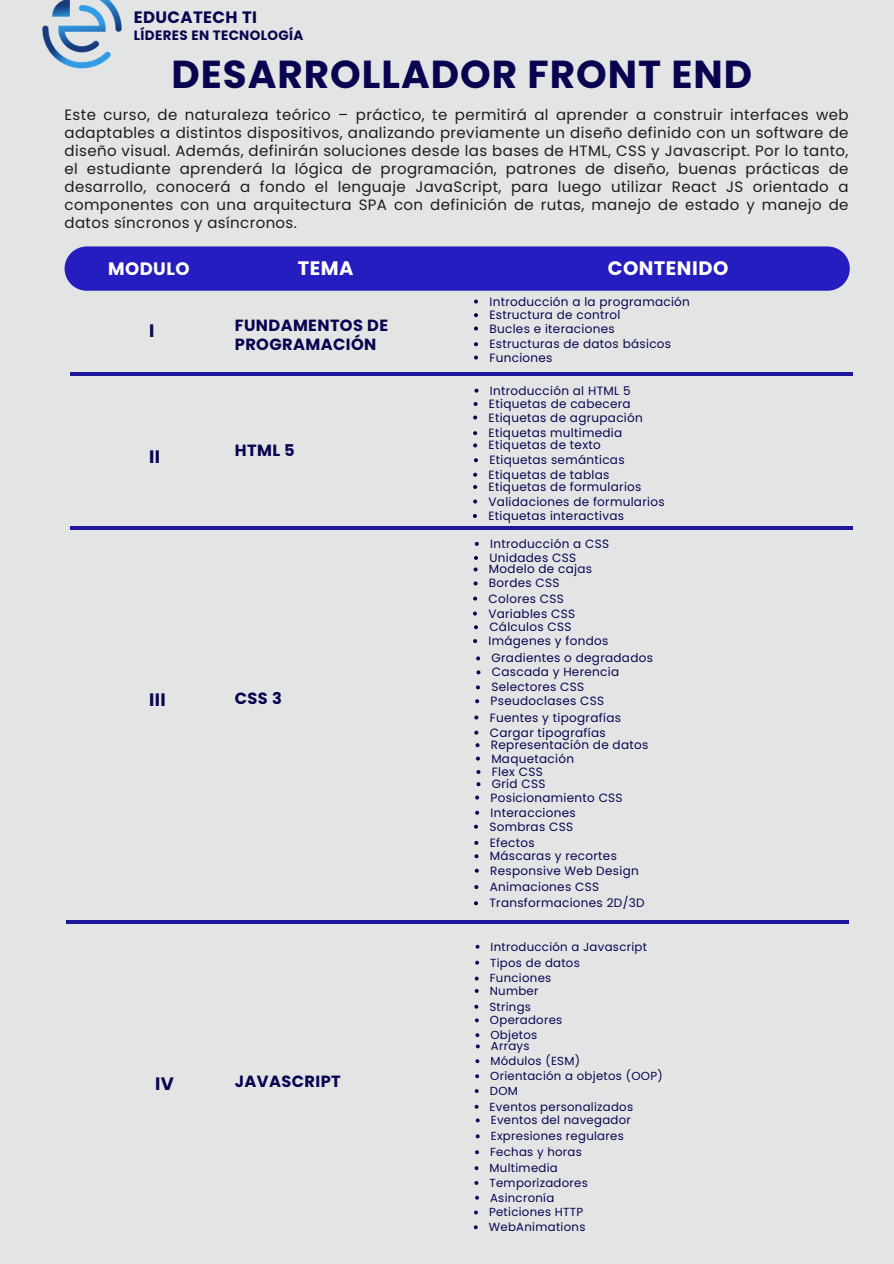
<style>
.page{position:relative;width:894px;height:1264px;background:#fff}
.page>*{position:absolute;margin:0;border:0;box-sizing:border-box;transform-origin:0 0}
.t1{font:700 39px "Poppins";letter-spacing:.025em;color:#080450}
.t2{font:700 19.5px "Poppins";letter-spacing:.025em;color:#fff}
.t3{font:700 18px "Poppins";letter-spacing:.025em;color:#080450}
.t4{font:700 18px "Poppins";letter-spacing:.025em;color:#fff}
.t5{font:700 16.5px "Poppins";letter-spacing:.025em;color:#080450}
.t6{font:700 16.2px/19.2px "Poppins";letter-spacing:.025em;color:#080450}
.t7{font:15px/18px "Poppins";letter-spacing:.025em;color:#211a1b;text-align:justify}
.t8{font:700 13.5px "Poppins";letter-spacing:.025em;color:#080450}
.t9{font:12px "Poppins";letter-spacing:.025em;color:#080450}
.t10{font:11.7px "Poppins";letter-spacing:.025em;color:#080450}
</style>
<div class="page">
<div style="left:0;top:0;width:893px;height:1263px;background:#e3e5e5"></div>
<img style="left:42px;top:0;width:80px;height:69px">
<div style="left:65px;top:246px;width:784px;height:45px;background:#251dbf"></div>
<hr style="left:71px;top:372px;width:781px;height:4px;background:#1e1799">
<svg style="left:474px;top:299px;width:4px;height:4px"></svg>
<svg style="left:474px;top:313px;width:4px;height:4px"></svg>
<svg style="left:474px;top:326px;width:4px;height:4px"></svg>
<svg style="left:474px;top:342px;width:4px;height:4px"></svg>
<svg style="left:474px;top:355px;width:4px;height:4px"></svg>
<svg style="left:474px;top:388px;width:4px;height:4px"></svg>
<svg style="left:473px;top:402px;width:4px;height:4px"></svg>
<svg style="left:473px;top:415px;width:4px;height:4px"></svg>
<svg style="left:473px;top:431px;width:4px;height:4px"></svg>
<svg style="left:473px;top:443px;width:4px;height:4px"></svg>
<hr style="left:71px;top:526px;width:781px;height:3px;background:#1e1799">
<svg style="left:474px;top:458px;width:4px;height:4px"></svg>
<svg style="left:474px;top:542px;width:4px;height:4px"></svg>
<hr style="left:66px;top:920px;width:782px;height:3px;background:#1e1799">
<svg style="left:475px;top:944px;width:4px;height:4px"></svg>
<svg style="left:475px;top:960px;width:4px;height:4px"></svg>
<svg style="left:474px;top:976px;width:4px;height:4px"></svg>
<svg style="left:473px;top:473px;width:4px;height:4px"></svg>
<svg style="left:473px;top:485px;width:4px;height:4px"></svg>
<svg style="left:473px;top:499px;width:4px;height:4px"></svg>
<svg style="left:473px;top:514px;width:4px;height:4px"></svg>
<svg style="left:474px;top:556px;width:4px;height:4px"></svg>
<svg style="left:473px;top:567px;width:4px;height:4px"></svg>
<svg style="left:473px;top:581px;width:4px;height:4px"></svg>
<svg style="left:473px;top:596px;width:4px;height:4px"></svg>
<svg style="left:473px;top:611px;width:4px;height:4px"></svg>
<svg style="left:474px;top:625px;width:4px;height:4px"></svg>
<svg style="left:473px;top:639px;width:4px;height:4px"></svg>
<svg style="left:476px;top:656px;width:4px;height:4px"></svg>
<svg style="left:476px;top:670px;width:4px;height:4px"></svg>
<svg style="left:476px;top:685px;width:4px;height:4px"></svg>
<svg style="left:475px;top:699px;width:4px;height:4px"></svg>
<svg style="left:474px;top:715px;width:4px;height:4px"></svg>
<svg style="left:474px;top:730px;width:4px;height:4px"></svg>
<svg style="left:475px;top:743px;width:4px;height:4px"></svg>
<svg style="left:476px;top:756px;width:4px;height:4px"></svg>
<svg style="left:476px;top:770px;width:4px;height:4px"></svg>
<svg style="left:476px;top:782px;width:4px;height:4px"></svg>
<svg style="left:475px;top:795px;width:4px;height:4px"></svg>
<svg style="left:475px;top:810px;width:4px;height:4px"></svg>
<svg style="left:474px;top:824px;width:4px;height:4px"></svg>
<svg style="left:474px;top:840px;width:4px;height:4px"></svg>
<svg style="left:474px;top:854px;width:4px;height:4px"></svg>
<svg style="left:474px;top:868px;width:4px;height:4px"></svg>
<svg style="left:474px;top:885px;width:4px;height:4px"></svg>
<svg style="left:474px;top:901px;width:4px;height:4px"></svg>
<svg style="left:474px;top:1004px;width:4px;height:4px"></svg>
<svg style="left:475px;top:1018px;width:3px;height:4px"></svg>
<svg style="left:475px;top:1033px;width:4px;height:4px"></svg>
<svg style="left:475px;top:1044px;width:4px;height:4px"></svg>
<svg style="left:475px;top:1059px;width:4px;height:4px"></svg>
<svg style="left:475px;top:1074px;width:4px;height:4px"></svg>
<svg style="left:475px;top:1134px;width:4px;height:4px"></svg>
<svg style="left:474px;top:1104px;width:4px;height:4px"></svg>
<svg style="left:475px;top:1118px;width:4px;height:4px"></svg>
<svg style="left:475px;top:1150px;width:4px;height:4px"></svg>
<svg style="left:474px;top:1166px;width:4px;height:4px"></svg>
<svg style="left:474px;top:1181px;width:4px;height:3px"></svg>
<svg style="left:475px;top:1195px;width:4px;height:4px"></svg>
<svg style="left:474px;top:1210px;width:4px;height:4px"></svg>
<svg style="left:473px;top:1225px;width:4px;height:4px"></svg>
<p class="t5" style="left:134px;top:6px;width:125px">EDUCATECH TI</p>
<p class="t8" style="left:134px;top:26px;width:171px">LÍDERES EN TECNOLOGÍA</p>
<p class="t1" style="left:171px;top:47px;width:582px">DESARROLLADOR FRONT END</p>
<p class="t7" style="left:65px;top:106px;width:785px">Este curso, de naturaleza teórico – práctico, te permitirá al aprender a construir interfaces web adaptables a distintos dispositivos, analizando previamente un diseño definido con un software de diseño visual. Además, definirán soluciones desde las bases de HTML, CSS y Javascript. Por lo tanto, el estudiante aprenderá la lógica de programación, patrones de diseño, buenas prácticas de desarrollo, conocerá a fondo el lenguaje JavaScript, para luego utilizar React JS orientado a componentes con una arquitectura SPA con definición de rutas, manejo de estado y manejo de datos síncronos y asíncronos.</p>
<p class="t4" style="left:108px;top:256px;width:83px">MODULO</p>
<p class="t2" style="left:298px;top:254px;width:57px">TEMA</p>
<p class="t2" style="left:607px;top:254px;width:122px">CONTENIDO</p>
<p class="t3" style="left:149px;top:318px;width:7px">I</p>
<p class="t6" style="left:235px;top:315px;width:155px">FUNDAMENTOS DE<br>PROGRAMACIÓN</p>
<p class="t3" style="left:149px;top:444px;width:13px">II</p>
<p class="t6" style="left:235px;top:440px;width:61px">HTML 5</p>
<p class="t3" style="left:149px;top:686px;width:18px">III</p>
<p class="t6" style="left:235px;top:689px;width:49px">CSS 3</p>
<p class="t3" style="left:155px;top:1070px;width:20px">IV</p>
<p class="t6" style="left:235px;top:1071px;width:107px">JAVASCRIPT</p>
<p class="t9" style="left:489px;top:293px;width:202px">Introducción a la programación</p>
<p class="t9" style="left:489px;top:306px;width:132px">Estructura de control</p>
<p class="t9" style="left:489px;top:320px;width:127px">Bucles e iteraciones</p>
<p class="t9" style="left:489px;top:335px;width:183px">Estructuras de datos básicos</p>
<p class="t9" style="left:489px;top:349px;width:65px">Funciones</p>
<p class="t9" style="left:489px;top:382px;width:142px">Introducción al HTML 5</p>
<p class="t9" style="left:489px;top:395px;width:143px">Etiquetas de cabecera</p>
<p class="t9" style="left:488px;top:409px;width:156px">Etiquetas de agrupación</p>
<p class="t9" style="left:488px;top:424px;width:135px">Etiquetas multimedia</p>
<p class="t9" style="left:488px;top:437px;width:114px">Etiquetas de texto</p>
<p class="t9" style="left:489px;top:451px;width:137px">Etiquetas semánticas</p>
<p class="t9" style="left:488px;top:466px;width:122px">Etiquetas de tablas</p>
<p class="t9" style="left:488px;top:478px;width:154px">Etiquetas de formularios</p>
<p class="t9" style="left:488px;top:493px;width:177px">Validaciones de formularios</p>
<p class="t9" style="left:488px;top:507px;width:137px">Etiquetas interactivas</p>
<p class="t9" style="left:489px;top:549px;width:88px">Unidades CSS</p>
<p class="t9" style="left:489px;top:561px;width:105px">Modelo de cajas</p>
<p class="t9" style="left:489px;top:575px;width:72px">Bordes CSS</p>
<p class="t9" style="left:488px;top:590px;width:77px">Colores CSS</p>
<p class="t9" style="left:488px;top:605px;width:88px">Variables CSS</p>
<p class="t9" style="left:489px;top:618px;width:84px">Cálculos CSS</p>
<p class="t9" style="left:488px;top:632px;width:121px">Imágenes y fondos</p>
<p class="t9" style="left:491px;top:650px;width:163px">Gradientes o degradados</p>
<p class="t9" style="left:491px;top:663px;width:129px">Cascada y Herencia</p>
<p class="t9" style="left:491px;top:678px;width:94px">Selectores CSS</p>
<p class="t9" style="left:490px;top:692px;width:115px">Pseudoclases CSS</p>
<p class="t9" style="left:489px;top:709px;width:133px">Fuentes y tipografías</p>
<p class="t9" style="left:489px;top:724px;width:117px">Cargar tipografías</p>
<p class="t9" style="left:491px;top:736px;width:159px">Representación de datos</p>
<p class="t9" style="left:491px;top:750px;width:84px">Maquetación</p>
<p class="t9" style="left:491px;top:763px;width:52px">Flex CSS</p>
<p class="t9" style="left:491px;top:775px;width:55px">Grid CSS</p>
<p class="t9" style="left:490px;top:789px;width:133px">Posicionamiento CSS</p>
<p class="t9" style="left:490px;top:804px;width:87px">Interacciones</p>
<p class="t9" style="left:489px;top:818px;width:85px">Sombras CSS</p>
<p class="t9" style="left:489px;top:834px;width:46px">Efectos</p>
<p class="t9" style="left:489px;top:847px;width:128px">Máscaras y recortes</p>
<p class="t9" style="left:490px;top:862px;width:150px">Responsive Web Design</p>
<p class="t9" style="left:489px;top:878px;width:111px">Animaciones CSS</p>
<p class="t9" style="left:489px;top:894px;width:157px">Transformaciones 2D/3D</p>
<p class="t9" style="left:490px;top:535px;width:120px">Introducción a CSS</p>
<p class="t10" style="left:490px;top:938px;width:158px">Introducción a Javascript</p>
<p class="t10" style="left:490px;top:954px;width:91px">Tipos de datos</p>
<p class="t10" style="left:489px;top:970px;width:63px">Funciones</p>
<p class="t10" style="left:489px;top:982px;width:50px">Number</p>
<p class="t10" style="left:489px;top:998px;width:43px">Strings</p>
<p class="t10" style="left:490px;top:1011px;width:74px">Operadores</p>
<p class="t10" style="left:490px;top:1026px;width:48px">Objetos</p>
<p class="t10" style="left:490px;top:1038px;width:40px">Arrays</p>
<p class="t10" style="left:490px;top:1052px;width:91px">Módulos (ESM)</p>
<p class="t10" style="left:490px;top:1067px;width:174px">Orientación a objetos (OOP)</p>
<p class="t10" style="left:489px;top:1082px;width:30px">DOM</p>
<p class="t10" style="left:490px;top:1127px;width:134px">Expresiones regulares</p>
<p class="t10" style="left:489px;top:1098px;width:145px">Eventos personalizados</p>
<p class="t10" style="left:490px;top:1112px;width:142px">Eventos del navegador</p>
<p class="t10" style="left:490px;top:1143px;width:93px">Fechas y horas</p>
<p class="t10" style="left:489px;top:1159px;width:70px">Multimedia</p>
<p class="t10" style="left:489px;top:1174px;width:100px">Temporizadores</p>
<p class="t10" style="left:490px;top:1189px;width:66px">Asincronía</p>
<p class="t10" style="left:489px;top:1204px;width:96px">Peticiones HTTP</p>
<p class="t10" style="left:488px;top:1218px;width:98px">WebAnimations</p>
</div>
